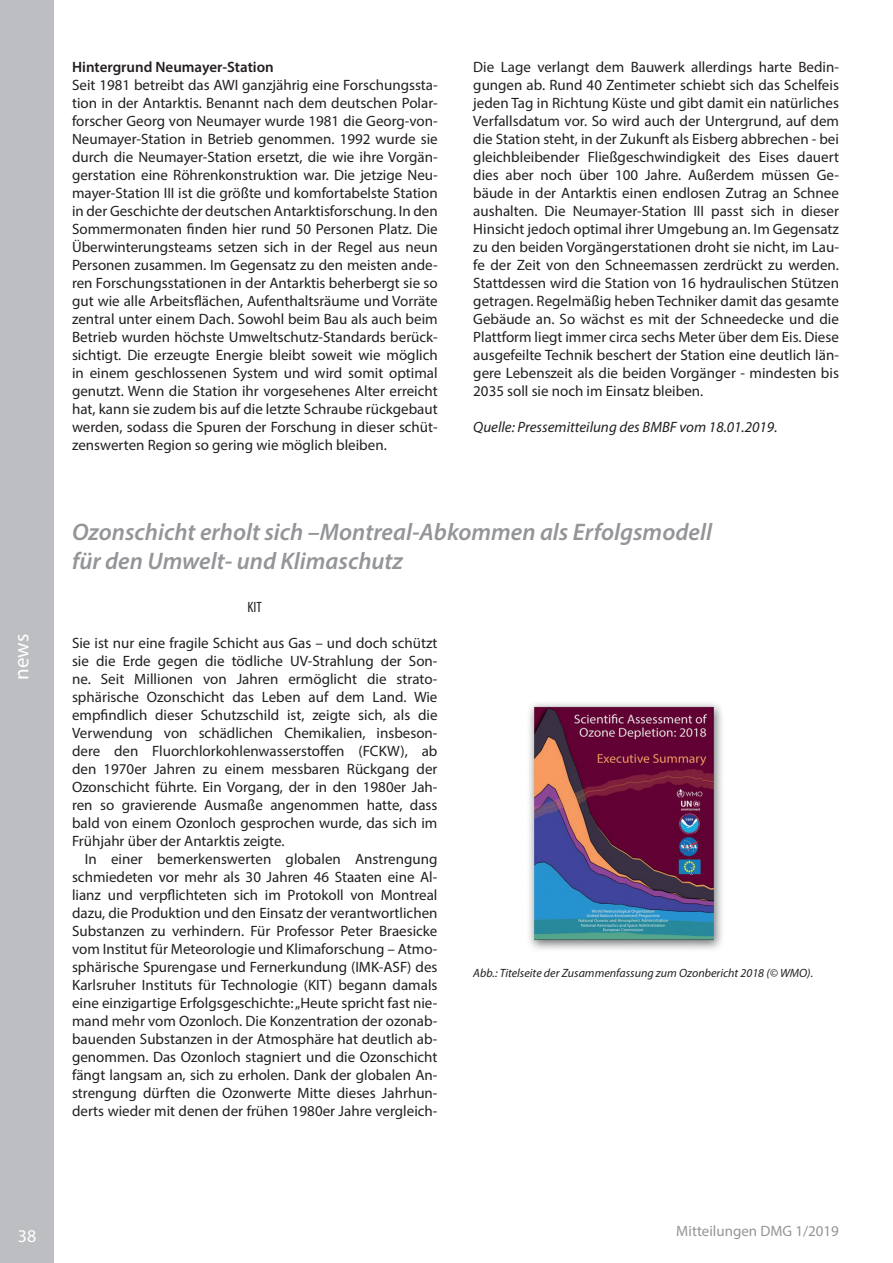
<style>
.page{position:relative;width:893px;height:1263px;background:#fff}
.page>*{position:absolute;margin:0;border:0;box-sizing:border-box;transform-origin:0 0}
.t1{font:italic 600 24px/28.8px "Myriad Pro";color:#939598}
.t2{font:21px "Myriad Pro";color:#fff}
.t3{font:18px "Myriad Pro";color:#fff}
.t4{font:15px/18px "Myriad Pro";color:#231f20;text-align:justify}
.t5{font:italic 15px "Myriad Pro";color:#231f20}
.t6{font:600 15px "Myriad Pro";color:#231f20}
.t7{font:15px "Myriad Pro";color:#939598}
.t8{font:condensed 15px "Myriad Pro";color:#231f20}
.t9{font:italic 12px "Myriad Pro";color:#231f20}
</style>
<div class="page">
<div style="left:0;top:0;width:54px;height:1263px;background:#bdbec1"></div>
<img style="left:529px;top:703px;width:193px;height:247px">
<h2 class="t2" style="left:9px;top:680px;width:47px;rotate:-90deg">news</h2>
<p class="t6" style="left:72px;top:57px;width:203px">Hintergrund Neumayer-Station</p>
<p class="t4" style="left:72px;top:76px;width:367px">Seit 1981 betreibt das AWI ganzjährig eine Forschungssta&shy;tion in der Antarktis. Benannt nach dem deutschen Polar&shy;forscher Georg von Neumayer wurde 1981 die Georg-von-Neumayer-Station in Betrieb genommen. 1992 wurde sie durch die Neumayer-Station ersetzt, die wie ihre Vorgän&shy;gerstation eine Röhrenkonstruktion war. Die jetzige Neu&shy;mayer-Station III ist die größte und komfortabelste Station in der Geschichte der deutschen Antarktisforschung. In den Sommermonaten finden hier rund 50 Personen Platz. Die Überwinterungsteams setzen sich in der Regel aus neun Personen zusammen. Im Gegensatz zu den meisten ande&shy;ren Forschungsstationen in der Antarktis beherbergt sie so gut wie alle Arbeitsflächen, Aufenthaltsräume und Vorräte zentral unter einem Dach. Sowohl beim Bau als auch beim Betrieb wurden höchste Umweltschutz-Standards berück&shy;sichtigt. Die erzeugte Energie bleibt soweit wie möglich in einem geschlossenen System und wird somit optimal genutzt. Wenn die Station ihr vorgesehenes Alter erreicht hat, kann sie zudem bis auf die letzte Schraube rückgebaut werden, sodass die Spuren der Forschung in dieser schüt&shy;zenswerten Region so gering wie möglich bleiben.</p>
<p class="t4" style="left:473px;top:58px;width:367px">Die Lage verlangt dem Bauwerk allerdings harte Bedin&shy;gungen ab. Rund 40 Zentimeter schiebt sich das Schelfeis jeden Tag in Richtung Küste und gibt damit ein natürliches Verfallsdatum vor. So wird auch der Untergrund, auf dem die Station steht, in der Zukunft als Eisberg abbrechen - bei gleichbleibender Fließgeschwindigkeit des Eises dauert dies aber noch über 100 Jahre. Außerdem müssen Ge&shy;bäude in der Antarktis einen endlosen Zutrag an Schnee aushalten. Die Neumayer-Station III passt sich in dieser Hinsicht jedoch optimal ihrer Umgebung an. Im Gegensatz zu den beiden Vorgängerstationen droht sie nicht, im Lau&shy;fe der Zeit von den Schneemassen zerdrückt zu werden.<br>Stattdessen wird die Station von 16 hydraulischen Stützen getragen. Regelmäßig heben Techniker damit das gesamte Gebäude an. So wächst es mit der Schneedecke und die Plattform liegt immer circa sechs Meter über dem Eis. Diese ausgefeilte Technik beschert der Station eine deutlich län&shy;gere Lebenszeit als die beiden Vorgänger - mindesten bis 2035 soll sie noch im Einsatz bleiben.</p>
<p class="t5" style="left:473px;top:418px;width:306px">Quelle: Pressemitteilung des BMBF vom 18.01.2019.</p>
<h1 class="t1" style="left:72px;top:517px;width:641px">Ozonschicht erholt sich –Montreal-Abkommen als Erfolgsmodell für den Umwelt- und Klimaschutz</h1>
<p class="t8" style="left:248px;top:598px;width:16px">KIT</p>
<p class="t4" style="left:72px;top:634px;width:367px">Sie ist nur eine fragile Schicht aus Gas – und doch schützt sie die Erde gegen die tödliche UV-Strahlung der Son&shy;ne. Seit Millionen von Jahren ermöglicht die strato&shy;sphärische Ozonschicht das Leben auf dem Land. Wie empfindlich dieser Schutzschild ist, zeigte sich, als die Verwendung von schädlichen Chemikalien, insbeson&shy;dere den Fluorchlorkohlenwasserstoffen (FCKW), ab den 1970er Jahren zu einem messbaren Rückgang der Ozonschicht führte. Ein Vorgang, der in den 1980er Jah&shy;ren so gravierende Ausmaße angenommen hatte, dass bald von einem Ozonloch gesprochen wurde, das sich im Frühjahr über der Antarktis zeigte.</p>
<p class="t4" style="left:72px;top:850px;width:367px;text-indent:13px">In einer bemerkenswerten globalen Anstrengung schmiedeten vor mehr als 30 Jahren 46 Staaten eine Al&shy;lianz und verpflichteten sich im Protokoll von Montreal dazu, die Produktion und den Einsatz der verantwortlichen Substanzen zu verhindern. Für Professor Peter Braesicke vom Institut für Meteorologie und Klimaforschung – Atmo&shy;sphärische Spurengase und Fernerkundung (IMK-ASF) des Karlsruher Instituts für Technologie (KIT) begann damals eine einzigartige Erfolgsgeschichte: „Heute spricht fast nie&shy;mand mehr vom Ozonloch. Die Konzentration der ozonab&shy;bauenden Substanzen in der Atmosphäre hat deutlich ab&shy;genommen. Das Ozonloch stagniert und die Ozonschicht fängt langsam an, sich zu erholen. Dank der globalen An&shy;strengung dürften die Ozonwerte Mitte dieses Jahrhun&shy;derts wieder mit denen der frühen 1980er Jahre vergleich-</p>
<p class="t9" style="left:473px;top:965px;width:341px">Abb.: Titelseite der Zusammenfassung zum Ozonbericht 2018 (© WMO).</p>
<p class="t3" style="left:18px;top:1225px;width:20px">38</p>
<p class="t7" style="left:676px;top:1222px;width:164px">Mitteilungen DMG 1/2019</p>
</div>
